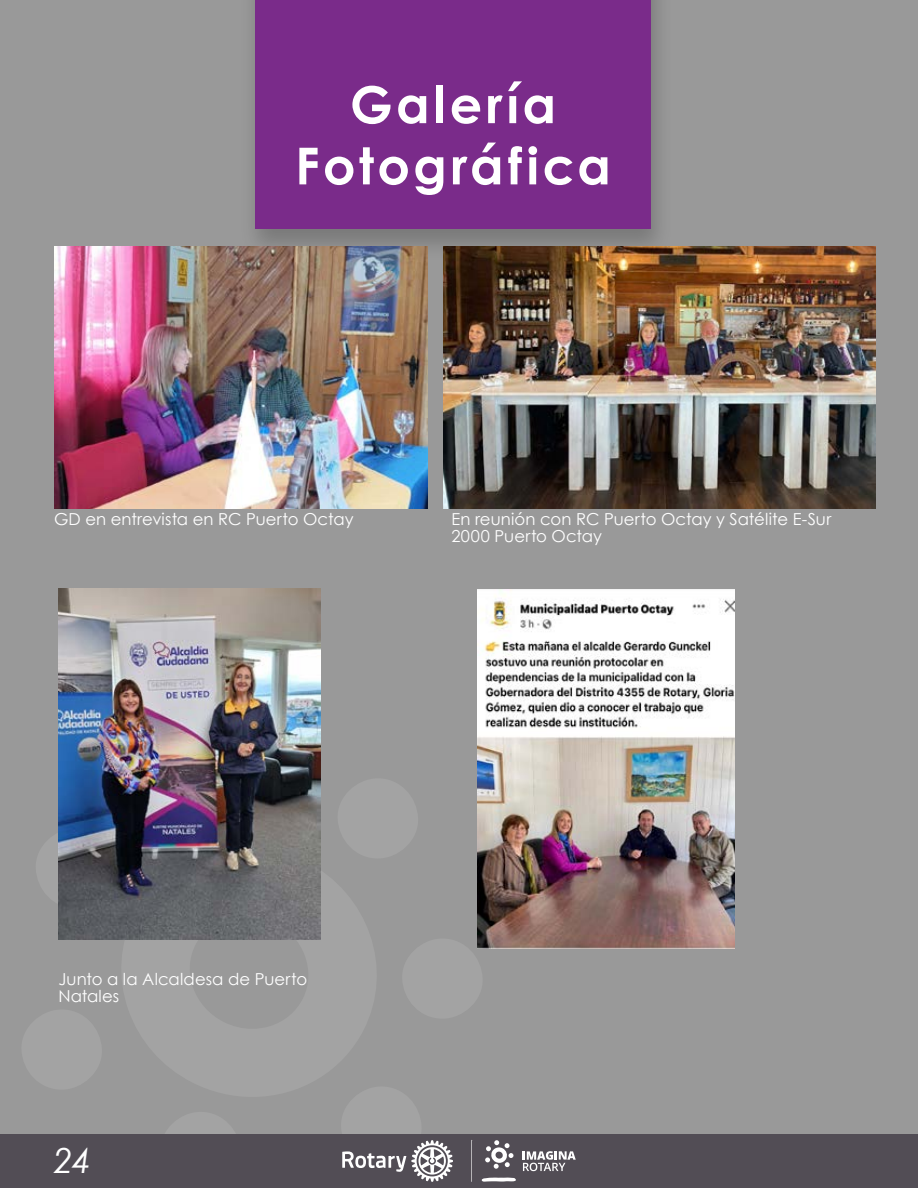
<style>
.page{position:relative;width:918px;height:1188px;background:#999}
.page>*{position:absolute;margin:0;border:0;box-sizing:border-box;transform-origin:0 0}
.t1{font:700 51px/61.2px "Century Gothic";letter-spacing:.07em;color:#fff;text-align:center}
.t2{font:italic 34.5px "Century Gothic";color:#fff}
.t3{font:16.5px/16.5px "Century Gothic";letter-spacing:.005em;color:#fff}
</style>
<div class="page">
<div style="left:0;top:1134px;width:918px;height:54px;background:#524d55"></div>
<svg style="left:342px;top:1140px;width:111px;height:42px"></svg>
<svg style="left:471px;top:1140px;width:1px;height:42px"></svg>
<svg style="left:485px;top:1140px;width:29px;height:29px"></svg>
<svg style="left:482px;top:1178px;width:34px;height:4px"></svg>
<svg style="left:523px;top:1151px;width:53px;height:20px"></svg>
<div style="left:240px;top:0;width:433px;height:262px;background:#000;opacity:.21"></div>
<div style="left:255px;top:0;width:396px;height:228px;background:#7a2b8a"></div>
<img style="left:54px;top:247px;width:373px;height:262px">
<img style="left:444px;top:247px;width:432px;height:262px">
<img style="left:58px;top:589px;width:263px;height:350px">
<img style="left:477px;top:589px;width:258px;height:360px">
<h1 class="t1" style="left:295px;top:72px;width:317px">Galería<br>Fotográfica</h1>
<p class="t3" style="left:54px;top:511px;width:301px">GD en entrevista en RC Puerto Octay</p>
<p class="t3" style="left:452px;top:511px;width:381px">En reunión con RC Puerto Octay y Satélite E-Sur<br>2000 Puerto Octay</p>
<p class="t3" style="left:58px;top:971px;width:250px">Junto a la Alcaldesa de Puerto<br>Natales</p>
<h2 class="t2" style="left:54px;top:1137px;width:39px">24</h2>
</div>
